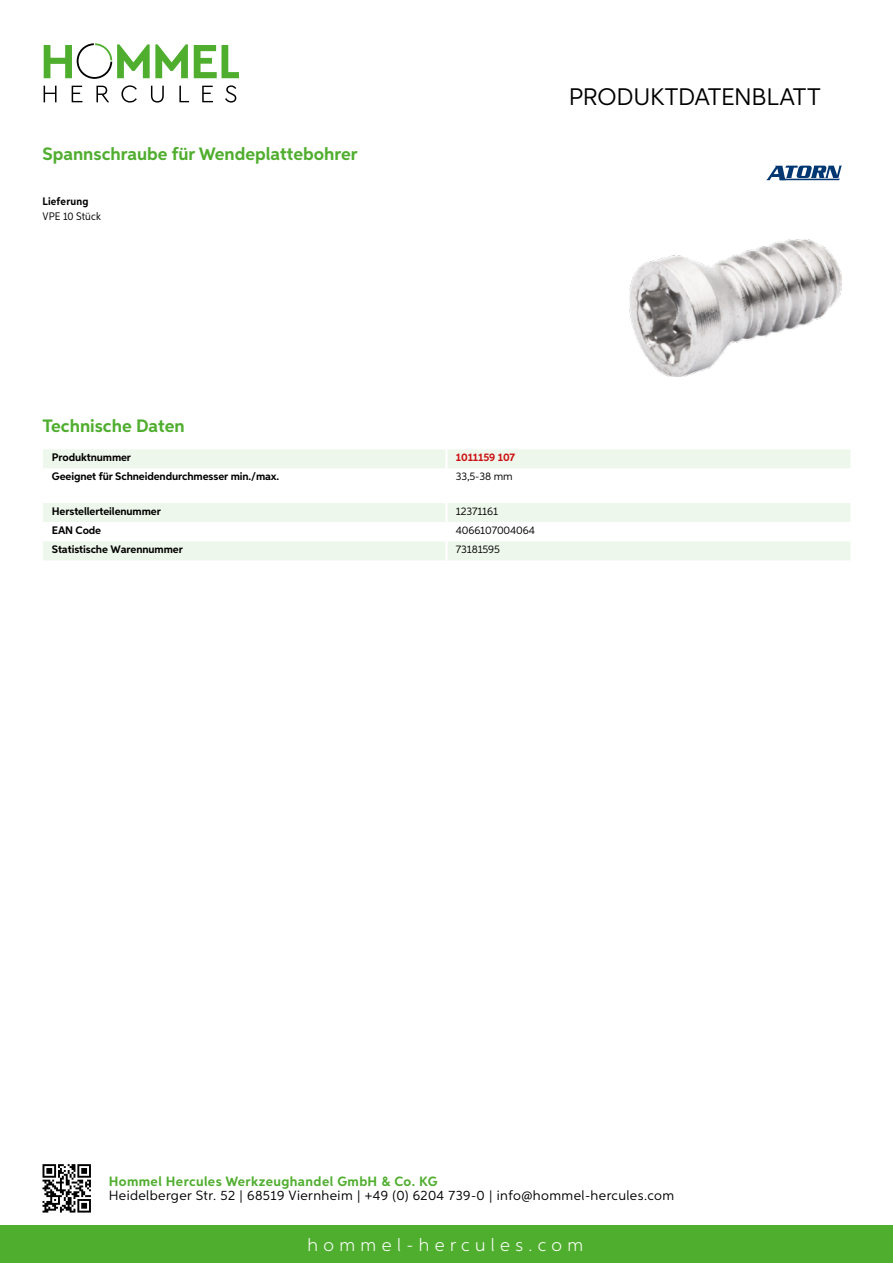
<style>
.page{position:relative;width:893px;height:1263px;background:#fff}
.page>*{position:absolute;margin:0;border:0;box-sizing:border-box;transform-origin:0 0}
.t1{font:24px "Aspira";letter-spacing:-.01em;color:#000}
.t2{font:700 18px "Aspira";color:#50ae2f}
.t3{font:300 18px "Aspira";letter-spacing:.3em;color:#fff}
.t4{font:13.5px "Aspira";letter-spacing:.03em;color:#000}
.t5{font:700 13.5px "Aspira";letter-spacing:.03em;color:#50ae2f}
.t6{font:700 10.95px "Aspira";letter-spacing:-.01em;color:#000}
.t7{font:10.95px "Aspira";letter-spacing:-.01em;color:#000}
.t8{font:700 10.95px "Aspira";letter-spacing:-.01em;color:#cd1013}
.t9{font:10.95px "Aspira Nar";letter-spacing:.005em;color:#000}
.t10{font:700 10.95px "Aspira Nar";letter-spacing:.02em;color:#000}
</style>
<div class="page">
<div style="left:0;top:1226px;width:893px;height:37px;background:#50ae2f"></div>
<svg style="left:43px;top:1164px;width:48px;height:48px"></svg>
<svg style="left:194px;top:45px;width:45px;height:33px"></svg>
<svg style="left:44px;top:43px;width:144px;height:36px"></svg>
<svg style="left:44px;top:86px;width:13px;height:16px"></svg>
<svg style="left:72px;top:86px;width:10px;height:16px"></svg>
<svg style="left:96px;top:86px;width:13px;height:16px"></svg>
<svg style="left:121px;top:85px;width:16px;height:18px"></svg>
<svg style="left:151px;top:86px;width:13px;height:17px"></svg>
<svg style="left:179px;top:86px;width:10px;height:16px"></svg>
<svg style="left:202px;top:86px;width:11px;height:16px"></svg>
<svg style="left:225px;top:85px;width:11px;height:18px"></svg>
<div style="left:43px;top:449px;width:807px;height:19px;background:#eef7eb"></div>
<svg style="left:43px;top:503px;width:807px;height:57px"></svg>
<hr style="left:445px;top:541px;width:3px;height:19px;background:#fff">
<img style="left:629px;top:239px;width:213px;height:138px">
<svg style="left:766px;top:166px;width:76px;height:14px"></svg>
<h2 class="t2" style="left:43px;top:142px;width:317px">Spannschraube für Wendeplattebohrer</h2>
<p class="t10" style="left:43px;top:195px;width:47px">Lieferung</p>
<p class="t9" style="left:43px;top:210px;width:60px">VPE 10 Stück</p>
<h1 class="t1" style="left:569px;top:82px;width:253px">Produktdatenblatt</h1>
<h2 class="t2" style="left:43px;top:415px;width:144px">Technische Daten</h2>
<p class="t6" style="left:52px;top:451px;width:81px">Produktnummer</p>
<p class="t8" style="left:456px;top:451px;width:61px">1011159 107</p>
<p class="t6" style="left:52px;top:470px;width:229px">Geeignet für Schneidendurchmesser min./max.</p>
<p class="t7" style="left:456px;top:470px;width:58px">33,5-38 mm</p>
<p class="t6" style="left:52px;top:504px;width:111px">Herstellerteilenummer</p>
<p class="t7" style="left:456px;top:504px;width:44px">12371161</p>
<p class="t6" style="left:52px;top:524px;width:51px">EAN Code</p>
<p class="t7" style="left:456px;top:524px;width:81px">4066107004064</p>
<p class="t6" style="left:52px;top:543px;width:132px">Statistische Warennummer</p>
<p class="t7" style="left:456px;top:543px;width:46px">73181595</p>
<p class="t5" style="left:109px;top:1172px;width:330px">Hommel Hercules Werkzeughandel GmbH &amp; Co. KG</p>
<p class="t4" style="left:109px;top:1187px;width:567px">Heidelberger Str. 52 | 68519 Viernheim | +49 (0) 6204 739-0 | info@hommel-hercules.com</p>
<h2 class="t3" style="left:307px;top:1234px;width:277px">hommel-hercules.com</h2>
</div>
